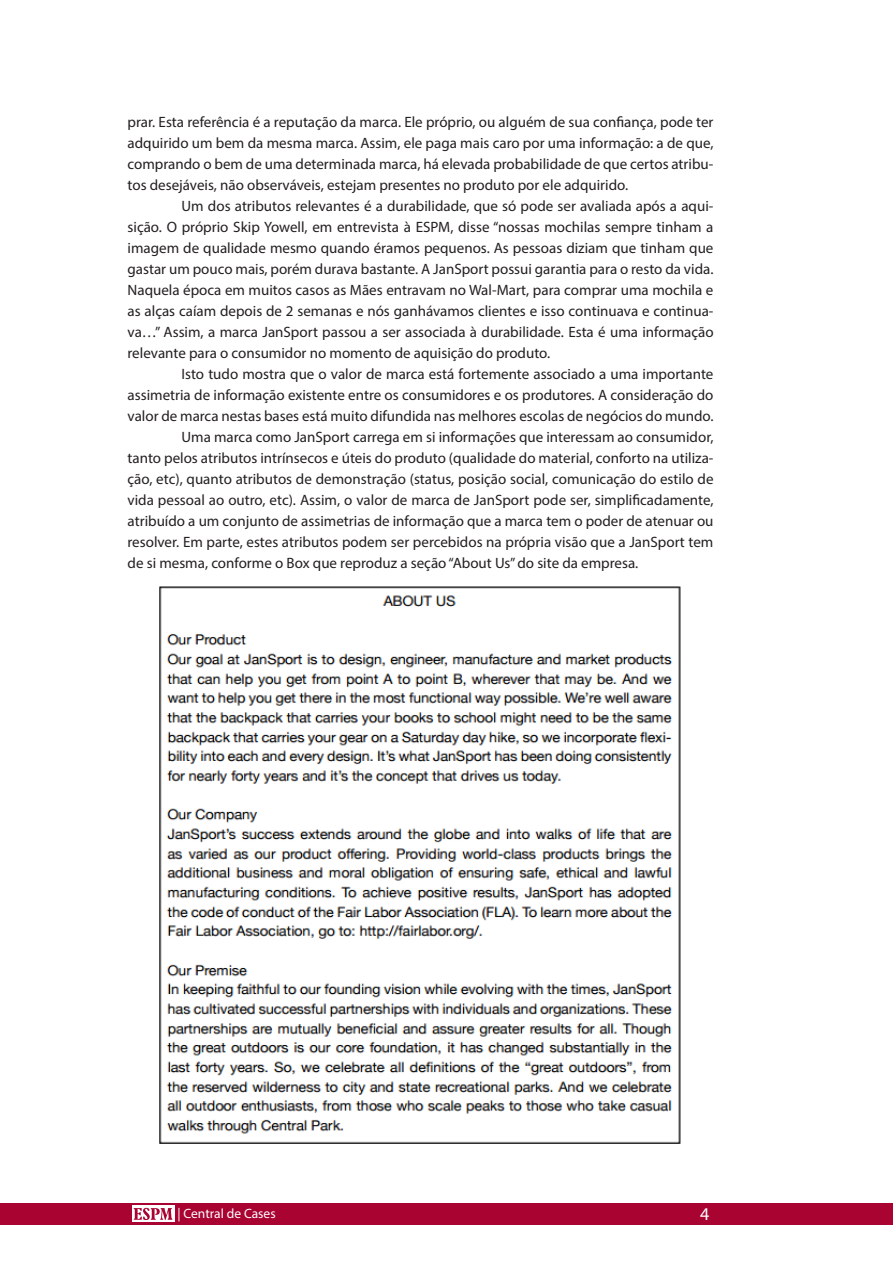
<style>
.page{position:relative;width:893px;height:1263px;background:#fff}
.page>*{position:absolute;margin:0;border:0;box-sizing:border-box;transform-origin:0 0}
.t1{font:18px "Myriad Pro";color:#fff}
.corpotexto{font:15px/21px "Myriad Pro";color:#231f20;text-align:justify}
.t2{font:13.5px "Myriad Pro";color:#fff}
</style>
<div class="page">
<div style="left:0;top:1203px;width:893px;height:22px;background:#a90332"></div>
<div style="left:132px;top:1206px;width:42px;height:16px;background:#fff"></div>
<svg style="left:134px;top:1208px;width:38px;height:12px"></svg>
<img style="left:159px;top:586px;width:522px;height:558px">
<p class="corpotexto" style="left:128px;top:112px;width:587px">prar. Esta referência é a reputação da marca. Ele próprio, ou alguém de sua confiança, pode ter adquirido um bem da mesma marca. Assim, ele paga mais caro por uma informação: a de que, comprando o bem de uma determinada marca, há elevada probabilidade de que certos atribu&shy;tos desejáveis, não observáveis, estejam presentes no produto por ele adquirido.</p>
<p class="corpotexto" style="left:128px;top:196px;width:587px;text-indent:54px">Um dos atributos relevantes é a durabilidade, que só pode ser avaliada após a aqui&shy;sição. O próprio Skip Yowell, em entrevista à ESPM, disse “nossas mochilas sempre tinham a imagem de qualidade mesmo quando éramos pequenos. As pessoas diziam que tinham que gastar um pouco mais, porém durava bastante. A JanSport possui garantia para o resto da vida.<br>Naquela época em muitos casos as Mães entravam no Wal-Mart, para comprar uma mochila e as alças caíam depois de 2 semanas e nós ganhávamos clientes e isso continuava e continua&shy;va…” Assim, a marca JanSport passou a ser associada à durabilidade. Esta é uma informação relevante para o consumidor no momento de aquisição do produto.</p>
<p class="corpotexto" style="left:128px;top:364px;width:587px;text-indent:54px">Isto tudo mostra que o valor de marca está fortemente associado a uma importante assimetria de informação existente entre os consumidores e os produtores. A consideração do valor de marca nestas bases está muito difundida nas melhores escolas de negócios do mundo.</p>
<p class="corpotexto" style="left:128px;top:427px;width:587px;text-indent:54px">Uma marca como JanSport carrega em si informações que interessam ao consumidor, tanto pelos atributos intrínsecos e úteis do produto (qualidade do material, conforto na utiliza&shy;ção, etc), quanto atributos de demonstração (status, posição social, comunicação do estilo de vida pessoal ao outro, etc). Assim, o valor de marca de JanSport pode ser, simplificadamente, atribuído a um conjunto de assimetrias de informação que a marca tem o poder de atenuar ou resolver. Em parte, estes atributos podem ser percebidos na própria visão que a JanSport tem de si mesma, conforme o Box que reproduz a seção “About Us” do site da empresa.</p>
<p class="t2" style="left:177px;top:1205px;width:100px">| Central de Cases</p>
<p class="t1" style="left:700px;top:1203px;width:11px">4</p>
</div>
